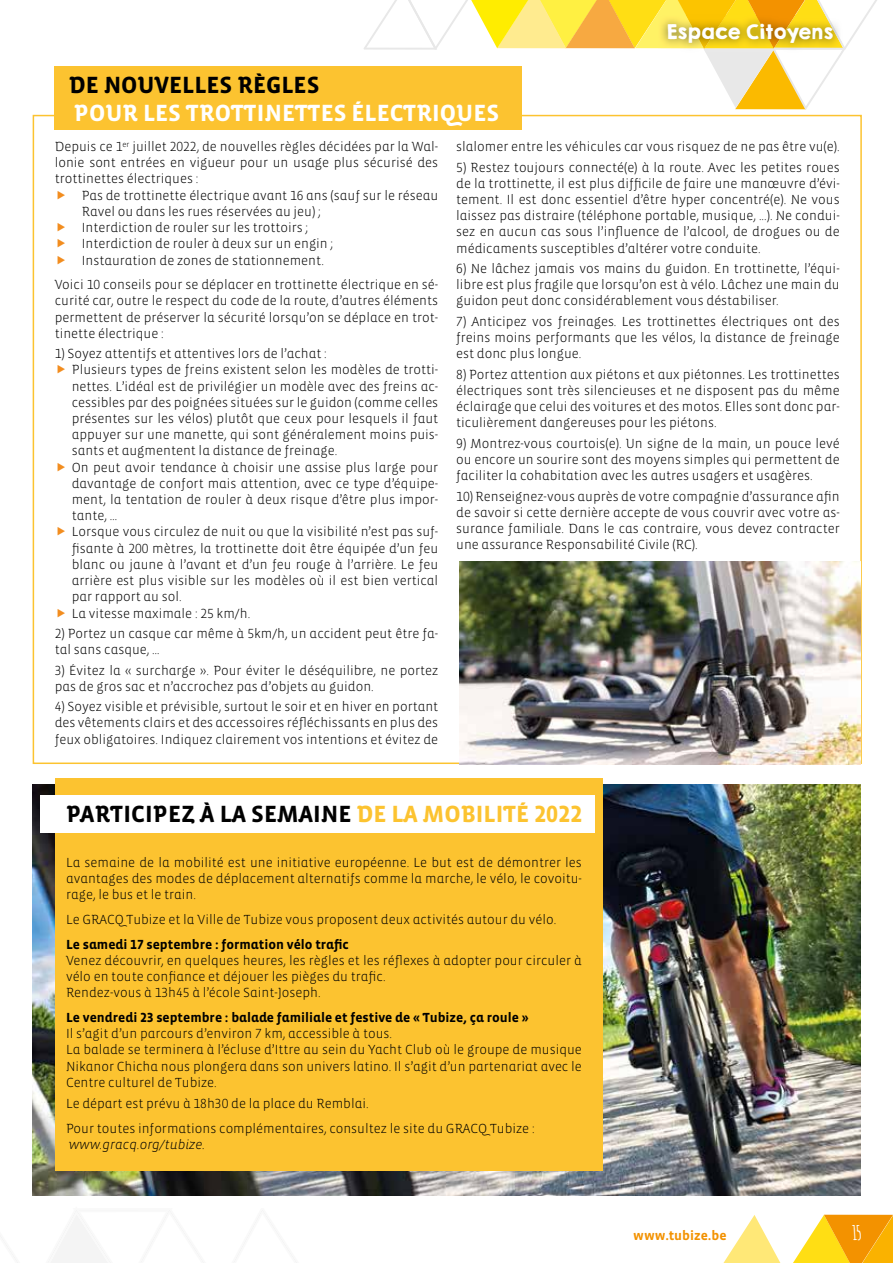
<style>
.page{position:relative;width:893px;height:1263px;background:#fff}
.page>*{position:absolute;margin:0;border:0;box-sizing:border-box;transform-origin:0 0}
.t1{font:700 24px "Vista Sans Alt";color:#000}
.t2{font:700 24px "Vista Sans Alt";color:#fff}
.t3{font:700 19.5px "Amatic";color:#fff}
.t4{font:18px "KGHAPPY Solid";letter-spacing:-.05em;color:#fff}
.t5{font:300 13.5px/16.2px "Vista Sans Alt";color:#000;text-align:justify}
.t6{font:700 13.5px "Vista Sans Alt";color:#000}
.t7{font:13.5px "Vista Sans Alt Light Ita";color:#000}
.t8{font:700 13.5px "Vista Sans Alt";color:#f39200}
.s1{color:#fcc330}
</style>
<div class="page">
<div style="left:54px;top:66px;width:468px;height:63px;background:#fcc330"></div>
<img style="left:33px;top:785px;width:827px;height:410px">
<div style="left:55px;top:778px;width:547px;height:393px;background:#fcc330"></div>
<div style="left:40px;top:795px;width:555px;height:38px;background:#fff"></div>
<img style="left:459px;top:561px;width:401px;height:203px">
<svg style="left:234px;top:1210px;width:63px;height:53px"></svg>
<svg style="left:48px;top:1210px;width:154px;height:53px"></svg>
<svg style="left:364px;top:0;width:513px;height:110px"></svg>
<img style="left:774px;top:48px;width:68px;height:4px">
<img style="left:825px;top:15px;width:17px;height:31px">
<img style="left:703px;top:48px;width:71px;height:4px">
<img style="left:686px;top:15px;width:40px;height:34px">
<img style="left:756px;top:15px;width:39px;height:33px">
<svg style="left:723px;top:1215px;width:57px;height:48px"></svg>
<svg style="left:793px;top:1215px;width:100px;height:48px"></svg>
<h1 class="t1" style="left:69px;top:72px;width:252px">DE NOUVELLES RÈGLES</h1>
<h1 class="t2" style="left:74px;top:101px;width:427px">POUR LES TROTTINETTES ÉLECTRIQUES</h1>
<h3 class="t4" style="left:666px;top:18px;width:169px">Espace Citoyens</h3>
<p class="t5" style="left:55px;top:139px;width:385px">Depuis ce 1<sup>er</sup> juillet 2022, de nouvelles règles décidées par la Wal&shy;lonie sont entrées en vigueur pour un usage plus sécurisé des trottinettes électriques :</p>
<p class="t5" style="left:82px;top:187px;width:358px;text-align:left">Pas de trottinette électrique avant 16 ans (sauf sur le réseau Ravel ou dans les rues réservées au jeu) ;<br>Interdiction de rouler sur les trottoirs ;<br>Interdiction de rouler à deux sur un engin ;<br>Instauration de zones de stationnement.</p>
<p class="t5" style="left:55px;top:277px;width:385px">Voici 10 conseils pour se déplacer en trottinette électrique en sé&shy;curité car, outre le respect du code de la route, d’autres éléments permettent de préserver la sécurité lorsqu’on se déplace en trot&shy;tinette électrique :</p>
<p class="t5" style="left:72px;top:346px;width:368px;text-align:left;text-indent:-17px">1) Soyez attentifs et attentives lors de l’achat :<br>Plusieurs types de freins existent selon les modèles de trotti&shy;nettes. L’idéal est de privilégier un modèle avec des freins ac&shy;cessibles par des poignées situées sur le guidon (comme celles présentes sur les vélos) plutôt que ceux pour lesquels il faut appuyer sur une manette, qui sont généralement moins puis&shy;sants et augmentent la distance de freinage.<br>On peut avoir tendance à choisir une assise plus large pour davantage de confort mais attention, avec ce type d’équipe&shy;ment, la tentation de rouler à deux risque d’être plus impor&shy;tante, …<br>Lorsque vous circulez de nuit ou que la visibilité n’est pas suf&shy;fisante à 200 mètres, la trottinette doit être équipée d’un feu blanc ou jaune à l’avant et d’un feu rouge à l’arrière. Le feu arrière est plus visible sur les modèles où il est bien vertical par rapport au sol.<br>La vitesse maximale : 25 km/h.</p>
<p class="t5" style="left:55px;top:626px;width:385px">2) Portez un casque car même à 5km/h, un accident peut être fa&shy;tal sans casque, …</p>
<p class="t5" style="left:55px;top:662px;width:385px">3) Évitez la « surcharge ». Pour éviter le déséquilibre, ne portez pas de gros sac et n’accrochez pas d’objets au guidon.</p>
<p class="t5" style="left:55px;top:699px;width:385px">4) Soyez visible et prévisible, surtout le soir et en hiver en portant des vêtements clairs et des accessoires réfléchissants en plus des feux obligatoires. Indiquez clairement vos intentions et évitez de</p>
<p class="t5" style="left:456px;top:139px;width:385px">slalomer entre les véhicules car vous risquez de ne pas être vu(e).</p>
<p class="t5" style="left:456px;top:159px;width:385px">5) Restez toujours connecté(e) à la route. Avec les petites roues de la trottinette, il est plus difficile de faire une manœuvre d’évi&shy;tement. Il est donc essentiel d’être hyper concentré(e). Ne vous laissez pas distraire (téléphone portable, musique, ...). Ne condui&shy;sez en aucun cas sous l’influence de l’alcool, de drogues ou de médicaments susceptibles d’altérer votre conduite.</p>
<p class="t5" style="left:456px;top:261px;width:385px">6) Ne lâchez jamais vos mains du guidon. En trottinette, l’équi&shy;libre est plus fragile que lorsqu’on est à vélo. Lâchez une main du guidon peut donc considérablement vous déstabiliser.</p>
<p class="t5" style="left:456px;top:313px;width:385px">7) Anticipez vos freinages. Les trottinettes électriques ont des freins moins performants que les vélos, la distance de freinage est donc plus longue.</p>
<p class="t5" style="left:456px;top:366px;width:385px">8) Portez attention aux piétons et aux piétonnes. Les trottinettes électriques sont très silencieuses et ne disposent pas du même éclairage que celui des voitures et des motos. Elles sont donc par&shy;ticulièrement dangereuses pour les piétons.</p>
<p class="t5" style="left:456px;top:435px;width:385px">9) Montrez-vous courtois(e). Un signe de la main, un pouce levé ou encore un sourire sont des moyens simples qui permettent de faciliter la cohabitation avec les autres usagers et usagères.</p>
<p class="t5" style="left:456px;top:488px;width:385px">10) Renseignez-vous auprès de votre compagnie d’assurance afin de savoir si cette dernière accepte de vous couvrir avec votre as&shy;surance familiale. Dans le cas contraire, vous devez contracter une assurance Responsabilité Civile (RC).</p>
<h1 class="t1" style="left:66px;top:802px;width:518px">PARTICIPEZ À LA SEMAINE <span class="s1">DE LA MOBILITÉ 2022</span></h1>
<p class="t5" style="left:66px;top:854px;width:517px">La semaine de la mobilité est une initiative européenne. Le but est de démontrer les avantages des modes de déplacement alternatifs comme la marche, le vélo, le covoitu&shy;rage, le bus et le train.</p>
<p class="t5" style="left:66px;top:912px;width:492px">Le GRACQ Tubize et la Ville de Tubize vous proposent deux activités autour du vélo.</p>
<p class="t6" style="left:66px;top:937px;width:284px">Le samedi 17 septembre : formation vélo trafic</p>
<p class="t5" style="left:66px;top:952px;width:517px;text-align:left">Venez découvrir, en quelques heures, les règles et les réflexes à adopter pour circuler à vélo en toute confiance et déjouer les pièges du trafic.<br>Rendez-vous à 13h45 à l’école Saint-Joseph.</p>
<p class="t6" style="left:66px;top:1011px;width:464px">Le vendredi 23 septembre : balade familiale et festive de « Tubize, ça roule »</p>
<p class="t5" style="left:66px;top:1026px;width:517px;text-align:left">Il s’agit d’un parcours d’environ 7 km, accessible à tous.<br>La balade se terminera à l’écluse d’Ittre au sein du Yacht Club où le groupe de musique Nikanor Chicha nous plongera dans son univers latino. Il s’agit d’un partenariat avec le Centre culturel de Tubize.</p>
<p class="t5" style="left:66px;top:1092px;width:470px;line-height:24.8px">Le départ est prévu à 18h30 de la place du Remblai.<br>Pour toutes informations complémentaires, consultez le site du GRACQ Tubize :</p>
<p class="t7" style="left:69px;top:1138px;width:138px">www.gracq.org/tubize.</p>
<p class="t8" style="left:633px;top:1228px;width:95px">www.tubize.be</p>
<h2 class="t3" style="left:852px;top:1219px;width:10px">15</h2>
</div>
